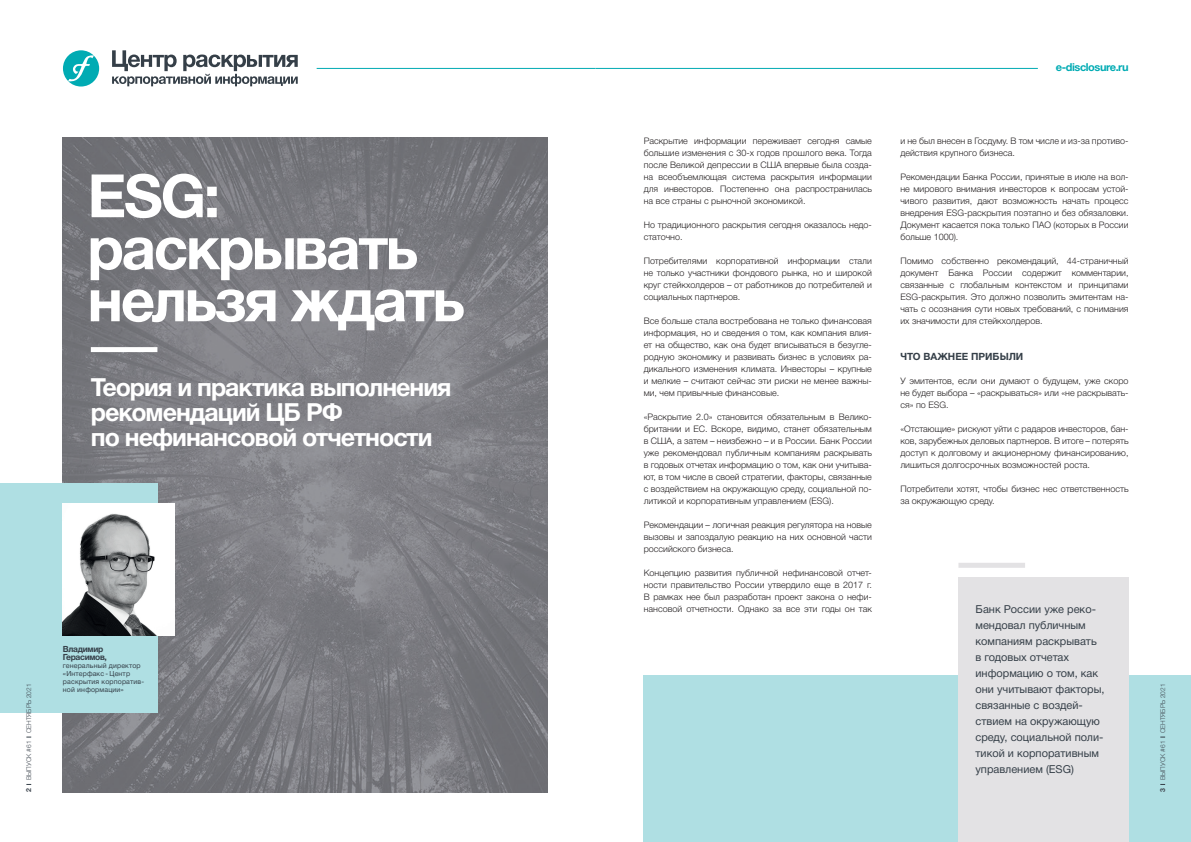
<style>
.page{position:relative;width:1191px;height:842px;background:#fff}
.page>*{position:absolute;margin:0;border:0;box-sizing:border-box;transform-origin:0 0}
.t1{font:700 60px/52px "Helvetica Neue Cyr";letter-spacing:-.04em;color:#fff}
.t2{font:700 25px/25px "Helvetica Neue Cyr";letter-spacing:-.04em;color:#fff}
.t3{font:11px/16px "Helvetica Neue Cyr";color:#353f48}
.t4{font:700 11px "Helvetica Neue Cyr";letter-spacing:-.04em;color:#00abb3}
.t5{font:700 10px "Helvetica Neue Cyr";color:#353f48}
.t6{font:300 9px/12px "Helvetica Neue Cyr";color:#231f20;text-align:justify}
.t7{font:700 8.5px/8px "Helvetica Neue Cyr";letter-spacing:-.04em;color:#353f48}
.t8{font:7px/8px "Helvetica Neue Cyr";letter-spacing:.02em;color:#353f48}
.t9{font:300 6.5px "Helvetica Neue Cyr";color:#414952}
.s1{font-weight:700;font-size:7px}
.s2{color:#353f48}
</style>
<div class="page">
<div style="left:63px;top:50px;width:36px;height:37px;background:#00abb3;border-radius:50%"></div>
<svg style="left:112px;top:50px;width:186px;height:36px"></svg>
<svg style="left:68px;top:55px;width:26px;height:27px"></svg>
<hr style="left:317px;top:68px;width:278px;height:1px;background:#00abb3">
<hr style="left:595px;top:68px;width:442px;height:1px;background:#00abb3">
<img style="left:62px;top:137px;width:485px;height:655px">
<div style="left:0;top:483px;width:157px;height:230px;background:#afdfe3"></div>
<div style="left:91px;top:347px;width:66px;height:5px;background:#fff"></div>
<img style="left:62px;top:504px;width:113px;height:132px">
<div style="left:643px;top:675px;width:548px;height:167px;background:#afdfe3"></div>
<div style="left:958px;top:577px;width:170px;height:265px;background:#e3e2e4"></div>
<div style="left:958px;top:563px;width:67px;height:5px;background:#e3e2e4"></div>
<h1 class="t1" style="left:87px;top:170px;width:379px">ESG: раскрывать нельзя ждать</h1>
<h2 class="t2" style="left:91px;top:375px;width:362px">Теория и практика выполнения рекомендаций ЦБ РФ<br>по нефинансовой отчетности</h2>
<p class="t9" style="left:25px;top:792px;width:110px;rotate:-90deg"><span class="s1">2</span> ВЫПУСК #61 СЕНТЯБР<span class="s2">Ь</span> 2021</p>
<p class="t7" style="left:63px;top:645px;width:46px">Владимир<br>Герасимов,</p>
<p class="t8" style="left:63px;top:662px;width:83px">генеральный директор «Интерфакс - Центр раскрытия корпоратив&shy;ной информации»</p>
<p class="t6" style="left:643px;top:135px;width:230px">Раскрытие информации переживает сегодня самые большие изменения с 30-х годов прошлого века. Тогда после Великой депрессии в США впервые была созда&shy;на всеобъемлющая система раскрытия информации для инвесторов. Постепенно она распространилась на все страны с рыночной экономикой.</p>
<p class="t6" style="left:643px;top:219px;width:230px">Но традиционного раскрытия сегодня оказалось недо&shy;статочно.</p>
<p class="t6" style="left:643px;top:255px;width:230px">Потребителями корпоративной информации стали не только участники фондового рынка, но и широкой круг стейкхолдеров – от работников до потребителей и социальных партнеров.</p>
<p class="t6" style="left:643px;top:315px;width:230px">Все больше стала востребована не только финансовая информация, но и сведения о том, как компания влия&shy;ет на общество, как она будет вписываться в безугле&shy;родную экономику и развивать бизнес в условиях ра&shy;дикального изменения климата. Инвесторы – крупные и мелкие – считают сейчас эти риски не менее важны&shy;ми, чем привычные финансовые.</p>
<p class="t6" style="left:643px;top:411px;width:230px">«Раскрытие 2.0» становится обязательным в Велико&shy;британии и ЕС. Вскоре, видимо, станет обязательным в США, а затем – неизбежно – и в России. Банк России уже рекомендовал публичным компаниям раскрывать в годовых отчетах информацию о том, как они учитыва&shy;ют, в том числе в своей стратегии, факторы, связанные с воздействием на окружающую среду, социальной по&shy;литикой и корпоративным управлением (ESG).</p>
<p class="t6" style="left:643px;top:519px;width:230px">Рекомендации – логичная реакция регулятора на новые вызовы и запоздалую реакцию на них основной части российского бизнеса.</p>
<p class="t6" style="left:643px;top:567px;width:230px">Концепцию развития публичной нефинансовой отчет&shy;ности правительство России утвердило еще в 2017 г.<br>В рамках нее был разработан проект закона о нефи&shy;нансовой отчетности. Однако за все эти годы он так</p>
<p class="t4" style="left:1056px;top:61px;width:74px">e-disclosure.ru</p>
<p class="t6" style="left:900px;top:135px;width:230px">и не был внесен в Госдуму. В том числе и из-за противо&shy;действия крупного бизнеса.</p>
<p class="t6" style="left:900px;top:171px;width:230px">Рекомендации Банка России, принятые в июле на вол&shy;не мирового внимания инвесторов к вопросам устой&shy;чивого развития, дают возможность начать процесс внедрения ESG-раскрытия поэтапно и без обязаловки.<br>Документ касается пока только ПАО (которых в России больше 1000).</p>
<p class="t6" style="left:900px;top:255px;width:230px">Помимо собственно рекомендаций, 44-страничный документ Банка России содержит комментарии, связанные с глобальным контекстом и принципами ESG-раскрытия. Это должно позволить эмитентам на&shy;чать с осознания сути новых требований, с понимания их значимости для стейкхолдеров.</p>
<p class="t5" style="left:900px;top:351px;width:124px">ЧТО ВАЖНЕЕ ПРИБЫЛИ</p>
<p class="t6" style="left:900px;top:375px;width:230px">У эмитентов, если они думают о будущем, уже скоро не будет выбора – «раскрываться» или «не раскрывать&shy;ся» по ESG.</p>
<p class="t6" style="left:900px;top:423px;width:230px">«Отстающие» рискуют уйти с радаров инвесторов, бан&shy;ков, зарубежных деловых партнеров. В итоге – потерять доступ к долговому и акционерному финансированию, лишиться долгосрочных возможностей роста.</p>
<p class="t6" style="left:900px;top:483px;width:230px">Потребители хотят, чтобы бизнес нес ответственность за окружающую среду.</p>
<p class="t3" style="left:975px;top:601px;width:130px">Банк России уже реко&shy;мендовал публичным компаниям раскрывать в годовых отчетах информацию о том, как они учитывают факторы, связанные с воздей&shy;ствием на окружающую среду, социальной поли&shy;тикой и корпоративным управлением (ESG)</p>
<p class="t9" style="left:1159px;top:792px;width:110px;rotate:-90deg"><span class="s1">3</span> ВЫПУСК #61 СЕНТЯБР<span class="s2">Ь</span> 2021</p>
<p class="t9" style="left:1159px;top:782px;width:98px;rotate:-90deg">ВЫПУСК #61 СЕНТЯБР<span class="s2">Ь</span> 2021</p>
</div>
